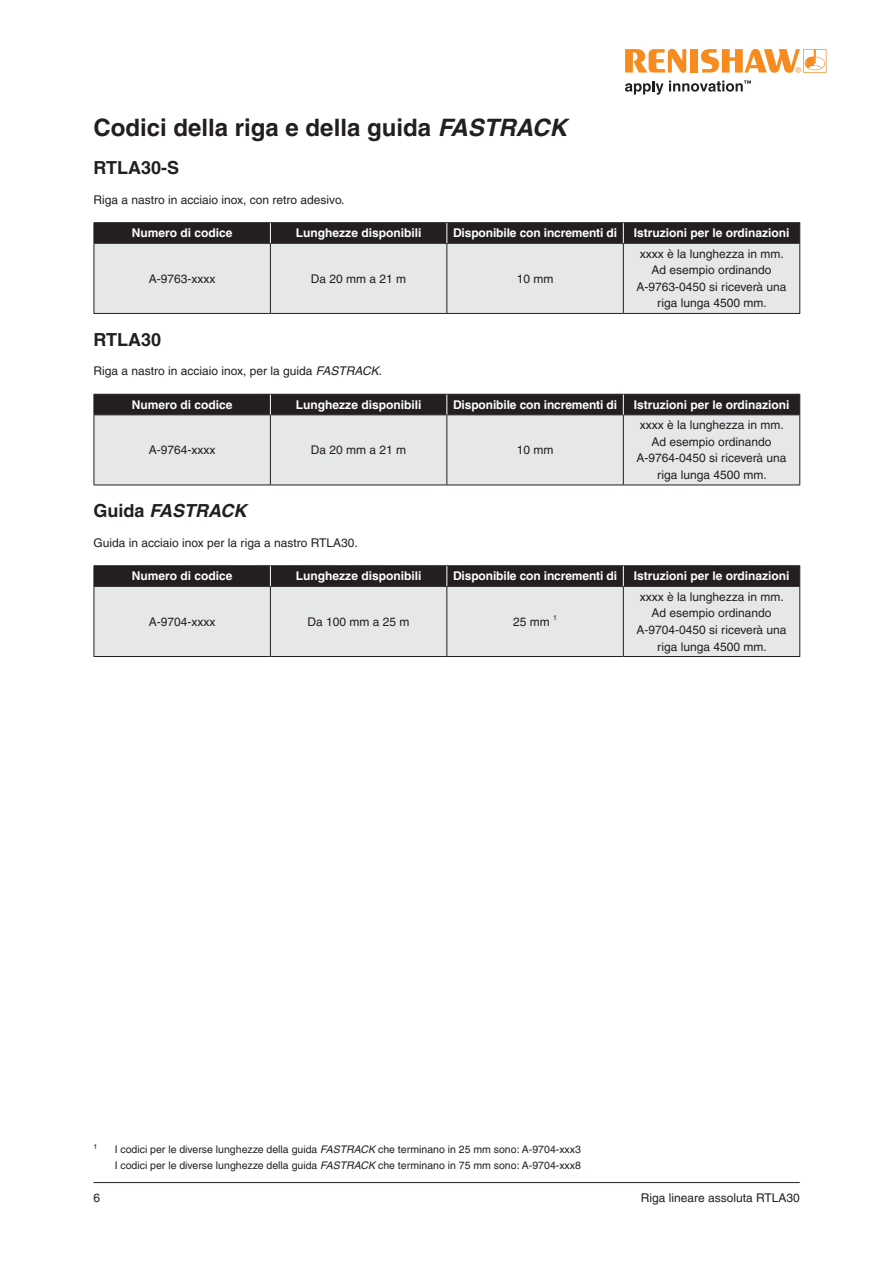
<style>
.page{position:relative;width:893px;height:1263px;background:#fff}
.page>*{position:absolute;margin:0;border:0;box-sizing:border-box;transform-origin:0 0}
.Heading_1__16pt_bold{font:700 24px "Helvetica LT Pro";color:#231f20}
.Heading_4__12pt_bold{font:700 18px "Helvetica LT Pro";color:#231f20}
.Heading_4__12pt_bold-2{font:italic 700 18px "Helvetica LT Pro";color:#231f20}
.Figure_annotation_centred{font:12px/16.5px "Helvetica LT Pro";color:#231f20;text-align:center}
.Inside_Table_header_centred{font:700 12px "Helvetica LT Pro";color:#fff}
._8pt_Body_Text{font:12px "Helvetica LT Pro";color:#231f20}
.Footnote{font:10.5px "Helvetica LT Pro";color:#231f20}
.Figure_annotation_centred-2{font:7.05px "Helvetica LT Pro";color:#231f20}
.Footnote-2{font:7.05px "Helvetica LT Pro";color:#231f20}
.s1{font-style:italic}
.s2{font-style:normal}
</style>
<div class="page">
<hr style="left:94px;top:1182px;width:706px;height:1px;background:#231f20">
<div style="left:95px;top:244px;width:704px;height:69px;background:#e6e7e9"></div>
<hr style="left:94px;top:222px;width:176px;height:1px;background:#231f20">
<hr style="left:270px;top:222px;width:177px;height:1px;background:#231f20">
<hr style="left:447px;top:222px;width:176px;height:1px;background:#231f20">
<hr style="left:623px;top:222px;width:177px;height:1px;background:#231f20">
<hr style="left:94px;top:243px;width:176px;height:1px;background:#231f20">
<hr style="left:270px;top:243px;width:177px;height:1px;background:#231f20">
<hr style="left:447px;top:243px;width:176px;height:1px;background:#231f20">
<hr style="left:623px;top:243px;width:177px;height:1px;background:#231f20">
<hr style="left:94px;top:244px;width:1px;height:69px;background:#231f20">
<hr style="left:270px;top:244px;width:1px;height:69px;background:#231f20">
<hr style="left:446px;top:244px;width:1px;height:69px;background:#231f20">
<hr style="left:623px;top:244px;width:1px;height:69px;background:#231f20">
<hr style="left:799px;top:244px;width:1px;height:69px;background:#231f20">
<hr style="left:94px;top:313px;width:176px;height:1px;background:#231f20">
<hr style="left:270px;top:313px;width:177px;height:1px;background:#231f20">
<hr style="left:447px;top:313px;width:176px;height:1px;background:#231f20">
<hr style="left:623px;top:313px;width:177px;height:1px;background:#231f20">
<div style="left:94px;top:223px;width:706px;height:20px;background:#231f20"></div>
<div style="left:95px;top:415px;width:704px;height:70px;background:#e6e7e9"></div>
<hr style="left:94px;top:415px;width:1px;height:70px;background:#231f20">
<hr style="left:270px;top:415px;width:1px;height:70px;background:#231f20">
<hr style="left:446px;top:415px;width:1px;height:70px;background:#231f20">
<hr style="left:623px;top:415px;width:1px;height:70px;background:#231f20">
<hr style="left:799px;top:415px;width:1px;height:70px;background:#231f20">
<hr style="left:94px;top:485px;width:176px;height:1px;background:#231f20">
<hr style="left:270px;top:485px;width:177px;height:1px;background:#231f20">
<hr style="left:447px;top:485px;width:176px;height:1px;background:#231f20">
<hr style="left:623px;top:485px;width:177px;height:1px;background:#231f20">
<svg style="left:94px;top:394px;width:706px;height:21px;background:#252122"></svg>
<div style="left:95px;top:587px;width:704px;height:69px;background:#e6e7e9"></div>
<hr style="left:94px;top:565px;width:176px;height:1px;background:#231f20">
<hr style="left:270px;top:565px;width:177px;height:1px;background:#231f20">
<hr style="left:447px;top:565px;width:176px;height:1px;background:#231f20">
<hr style="left:623px;top:565px;width:177px;height:1px;background:#231f20">
<hr style="left:94px;top:586px;width:176px;height:1px;background:#231f20">
<hr style="left:270px;top:586px;width:177px;height:1px;background:#231f20">
<hr style="left:447px;top:586px;width:176px;height:1px;background:#231f20">
<hr style="left:623px;top:586px;width:177px;height:1px;background:#231f20">
<hr style="left:94px;top:587px;width:1px;height:69px;background:#231f20">
<hr style="left:270px;top:587px;width:1px;height:69px;background:#231f20">
<hr style="left:446px;top:587px;width:1px;height:69px;background:#231f20">
<hr style="left:623px;top:587px;width:1px;height:69px;background:#231f20">
<hr style="left:799px;top:587px;width:1px;height:69px;background:#231f20">
<hr style="left:94px;top:656px;width:176px;height:1px;background:#231f20">
<hr style="left:270px;top:656px;width:177px;height:1px;background:#231f20">
<hr style="left:447px;top:656px;width:176px;height:1px;background:#231f20">
<hr style="left:623px;top:656px;width:177px;height:1px;background:#231f20">
<div style="left:94px;top:566px;width:706px;height:20px;background:#231f20"></div>
<svg style="left:625px;top:49px;width:61px;height:24px"></svg>
<div style="left:690px;top:49px;width:8px;height:24px;background:#f68c1f"></div>
<svg style="left:701px;top:49px;width:125px;height:24px"></svg>
<svg style="left:625px;top:80px;width:126px;height:15px"></svg>
<p class="Heading_1__16pt_bold" style="left:94px;top:113px;width:475px">Codici della riga e della guida <span class="s1">FASTRACK</span></p>
<p class="Heading_4__12pt_bold" style="left:94px;top:157px;width:87px">RTLA30-S</p>
<p class="_8pt_Body_Text" style="left:94px;top:192px;width:252px">Riga a nastro in acciaio inox, con retro adesivo.</p>
<p class="Inside_Table_header_centred" style="left:132px;top:226px;width:102px">Numero di codice</p>
<p class="Inside_Table_header_centred" style="left:296px;top:226px;width:127px">Lunghezze disponibili</p>
<p class="Inside_Table_header_centred" style="left:453px;top:226px;width:166px">Disponibile con incrementi di</p>
<p class="Inside_Table_header_centred" style="left:634px;top:226px;width:157px">Istruzioni per le ordinazioni</p>
<p class="Figure_annotation_centred" style="left:149px;top:270px;width:68px">A-9763-xxxx</p>
<p class="Figure_annotation_centred" style="left:311px;top:270px;width:97px">Da 20 mm a 21 m</p>
<p class="Figure_annotation_centred" style="left:517px;top:270px;width:38px">10 mm</p>
<p class="Figure_annotation_centred" style="left:636px;top:245px;width:152px">xxxx è la lunghezza in mm.<br>Ad esempio ordinando<br>A-9763-0450 si riceverà una riga lunga 4500 mm.</p>
<p class="Heading_4__12pt_bold" style="left:94px;top:328px;width:69px">RTLA30</p>
<p class="_8pt_Body_Text" style="left:94px;top:364px;width:290px">Riga a nastro in acciaio inox, per la guida <span class="s1">FASTRACK</span>.</p>
<p class="Inside_Table_header_centred" style="left:132px;top:397px;width:102px">Numero di codice</p>
<p class="Inside_Table_header_centred" style="left:296px;top:397px;width:127px">Lunghezze disponibili</p>
<p class="Inside_Table_header_centred" style="left:453px;top:397px;width:166px">Disponibile con incrementi di</p>
<p class="Inside_Table_header_centred" style="left:634px;top:397px;width:157px">Istruzioni per le ordinazioni</p>
<p class="Figure_annotation_centred" style="left:149px;top:442px;width:68px">A-9764-xxxx</p>
<p class="Figure_annotation_centred" style="left:311px;top:442px;width:97px">Da 20 mm a 21 m</p>
<p class="Figure_annotation_centred" style="left:517px;top:442px;width:38px">10 mm</p>
<p class="Figure_annotation_centred" style="left:636px;top:417px;width:152px">xxxx è la lunghezza in mm.<br>Ad esempio ordinando<br>A-9764-0450 si riceverà una riga lunga 4500 mm.</p>
<p class="Heading_4__12pt_bold-2" style="left:94px;top:500px;width:154px"><span class="s2">Guida</span> FASTRACK</p>
<p class="_8pt_Body_Text" style="left:94px;top:535px;width:266px">Guida in acciaio inox per la riga a nastro RTLA30.</p>
<p class="Inside_Table_header_centred" style="left:132px;top:569px;width:102px">Numero di codice</p>
<p class="Inside_Table_header_centred" style="left:296px;top:569px;width:127px">Lunghezze disponibili</p>
<p class="Inside_Table_header_centred" style="left:453px;top:569px;width:166px">Disponibile con incrementi di</p>
<p class="Inside_Table_header_centred" style="left:634px;top:569px;width:157px">Istruzioni per le ordinazioni</p>
<p class="Figure_annotation_centred" style="left:149px;top:613px;width:68px">A-9704-xxxx</p>
<p class="Figure_annotation_centred" style="left:308px;top:613px;width:104px">Da 100 mm a 25 m</p>
<p class="Figure_annotation_centred" style="left:513px;top:613px;width:38px">25 mm</p>
<p class="Figure_annotation_centred-2" style="left:553px;top:614px;width:5px">1</p>
<p class="Figure_annotation_centred" style="left:636px;top:588px;width:152px">xxxx è la lunghezza in mm.<br>Ad esempio ordinando<br>A-9704-0450 si riceverà una riga lunga 4500 mm.</p>
<p class="Footnote-2" style="left:93px;top:1142px;width:5px">1</p>
<p class="Footnote" style="left:115px;top:1143px;width:468px">I codici per le diverse lunghezze della guida <span class="s1">FASTRACK</span> che terminano in 25 mm sono: A-9704-xxx3</p>
<p class="Footnote" style="left:115px;top:1160px;width:468px">I codici per le diverse lunghezze della guida <span class="s1">FASTRACK</span> che terminano in 75 mm sono: A-9704-xxx8</p>
<p class="Figure_annotation_centred" style="left:94px;top:1189px;width:8px">6</p>
<p class="Figure_annotation_centred" style="left:641px;top:1189px;width:161px">Riga lineare assoluta RTLA30</p>
</div>
